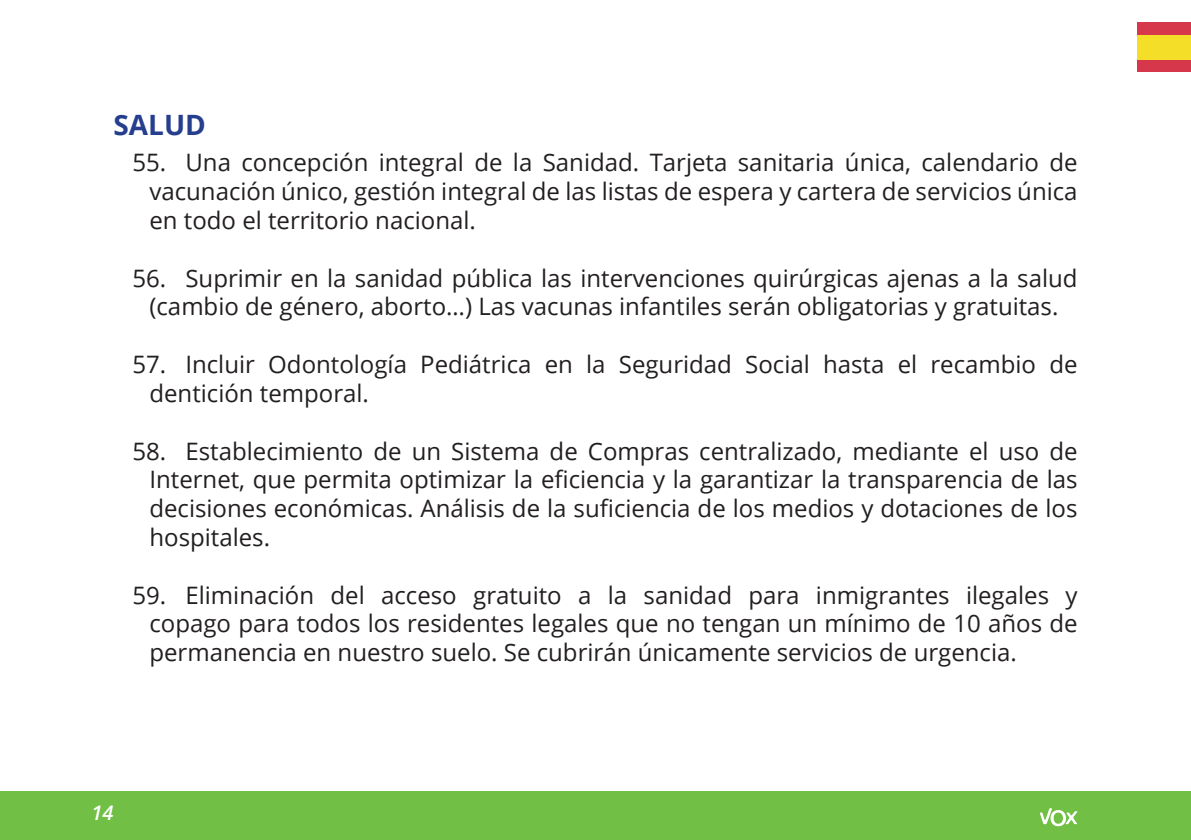
<style>
.page{position:relative;width:1191px;height:840px;background:#fff}
.page>*{position:absolute;margin:0;border:0;box-sizing:border-box;transform-origin:0 0}
.t1{font:700 28px "Open Sans";color:#253f8e}
.t2{font:24px/28.8px "Open Sans";color:#231f20;text-align:justify}
.t3{font:italic 600 20px "Open Sans";color:#fff}
</style>
<div class="page">
<div style="left:0;top:791px;width:1191px;height:48px;background:#71bf44"></div>
<div style="left:1137px;top:23px;width:54px;height:49px;background:#d7374b"></div>
<div style="left:1137px;top:35px;width:54px;height:25px;background:#f5de28"></div>
<svg style="left:1039px;top:808px;width:38px;height:17px"></svg>
<p class="t1" style="left:113px;top:105px;width:94px">SALUD</p>
<p class="t2" style="left:149px;top:147px;width:929px;text-indent:-17px">55. Una concepción integral de la Sanidad. Tarjeta sanitaria única, calendario de vacunación único, gestión integral de las listas de espera y cartera de servicios única en todo el territorio nacional.</p>
<p class="t2" style="left:132px;top:262px;width:946px;text-align:center">56. Suprimir en la sanidad pública las intervenciones quirúrgicas ajenas a la salud (cambio de género, aborto…) Las vacunas infantiles serán obligatorias y gratuitas.</p>
<p class="t2" style="left:149px;top:349px;width:929px;text-indent:-17px">57. Incluir Odontología Pediátrica en la Seguridad Social hasta el recambio de dentición temporal.</p>
<p class="t2" style="left:149px;top:435px;width:929px;text-indent:-17px">58. Establecimiento de un Sistema de Compras centralizado, mediante el uso de Internet, que permita optimizar la eficiencia y la garantizar la transparencia de las decisiones económicas. Análisis de la suficiencia de los medios y dotaciones de los hospitales.</p>
<p class="t2" style="left:149px;top:579px;width:929px;text-indent:-17px">59. Eliminación del acceso gratuito a la sanidad para inmigrantes ilegales y copago para todos los residentes legales que no tengan un mínimo de 10 años de permanencia en nuestro suelo. Se cubrirán únicamente servicios de urgencia.</p>
<p class="t3" style="left:91px;top:798px;width:24px">14</p>
</div>
